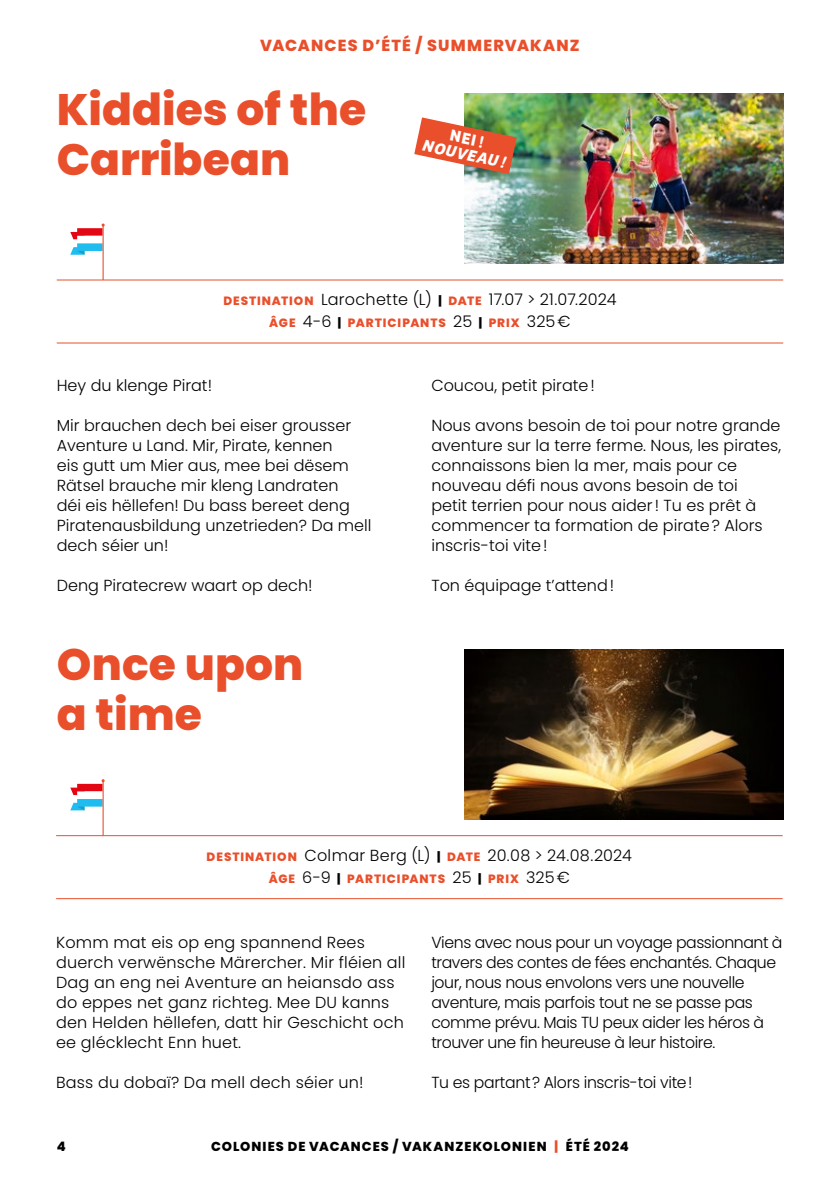
<style>
.page{position:relative;width:840px;height:1191px;background:#fff}
.page>*{position:absolute;margin:0;border:0;box-sizing:border-box;transform-origin:0 0}
.t1{font:800 44px/50px "Poppins";color:#e94f2b}
.t2{font:italic 700 16.6px "Bree";color:#fff}
.t3{font:700 16.6px "Bree";color:#fff}
.t4{font:300 16px/20px "Poppins";color:#000}
.t5{font:300 16px/20px "Poppins";letter-spacing:-.025em;color:#000}
.t6{font:300 16px "Poppins";letter-spacing:.02em;color:#000}
.t7{font:300 16px "Poppins";letter-spacing:-.02em;color:#000}
.t8{font:800 16px "Poppins";letter-spacing:.07em;color:#e94f2b}
.t9{font:800 13px "Poppins";letter-spacing:.08em;color:#000}
.t10{font:800 12px "Poppins";letter-spacing:.075em;color:#e94f2b}
.s1{font-weight:800;font-size:12px;color:#e94f2b}
.s2{font-weight:800;font-size:12px}
.s3{font-weight:300;font-size:16px;color:#000}
.s4{color:#000}
.s5{color:#e94f2b}
</style>
<div class="page">
<hr style="left:57px;top:280px;width:725px;height:1px;background:#e94f2b">
<hr style="left:57px;top:343px;width:725px;height:1px;background:#e94f2b">
<hr style="left:102px;top:225px;width:2px;height:55px;background:#e94f2b">
<svg style="left:70px;top:223px;width:35px;height:32px"></svg>
<img style="left:464px;top:94px;width:318px;height:170px">
<img style="left:414px;top:117px;width:102px;height:57px">
<hr style="left:56px;top:835px;width:726px;height:1px;background:#e94f2b">
<hr style="left:56px;top:898px;width:726px;height:1px;background:#e94f2b">
<img style="left:464px;top:649px;width:318px;height:170px">
<hr style="left:102px;top:781px;width:2px;height:54px;background:#e94f2b">
<svg style="left:70px;top:779px;width:35px;height:31px"></svg>
<p class="t8" style="left:260px;top:36px;width:321px">VACANCES D’ÉTÉ / SUMMERVAKANZ</p>
<h1 class="t1" style="left:57px;top:84px;width:311px">Kiddies of the<br>Carribean</h1>
<p class="t3" style="left:452px;top:125px;width:35px;rotate:12deg">NEI !</p>
<p class="t2" style="left:424px;top:135px;width:86px;rotate:12deg">NOUVEAU!</p>
<p class="t4" style="left:223px;top:289px;width:394px"><span class="s1">DESTINATION</span> Larochette (L) <span class="s2">|</span> <span class="s1">DATE</span> 17.07 &gt; 21.07.2024</p>
<p class="t10" style="left:269px;top:316px;width:303px">ÂGE <span class="s3">4-6</span> <span class="s4">|</span> PARTICIPANTS <span class="s3">25</span> <span class="s4">|</span> PRIX <span class="s3">325€</span></p>
<p class="t4" style="left:57px;top:375px;width:157px">Hey du klenge Pirat!</p>
<p class="t4" style="left:57px;top:415px;width:316px">Mir brauchen dech bei eiser grousser Aventure u Land. Mir, Pirate, kennen<br>eis gutt um Mier aus, mee bei dësem Rätsel brauche mir kleng Landraten<br>déi eis hëllefen! Du bass bereet deng Piratenausbildung unzetrieden? Da mell dech séier un!</p>
<p class="t4" style="left:57px;top:575px;width:257px">Deng Piratecrew waart op dech!</p>
<h1 class="t1" style="left:57px;top:640px;width:248px">Once upon a time</h1>
<p class="t4" style="left:431px;top:375px;width:165px">Coucou, petit pirate!</p>
<p class="t4" style="left:431px;top:415px;width:351px">Nous avons besoin de toi pour notre grande aventure sur la terre ferme. Nous, les pirates, connaissons bien la mer, mais pour ce nouveau défi nous avons besoin de toi<br>petit terrien pour nous aider! Tu es prêt à commencer ta formation de pirate? Alors inscris-toi vite!</p>
<p class="t4" style="left:431px;top:575px;width:184px">Ton équipage t’attend!</p>
<p class="t6" style="left:206px;top:846px;width:426px"><span class="s1">DESTINATION</span> Colmar Berg (L) <span class="s2">|</span> <span class="s1">DATE</span> 20.08 &gt; 24.08.2024</p>
<p class="t10" style="left:268px;top:871px;width:302px">ÂGE <span class="s3">6-9</span> <span class="s4">|</span> PARTICIPANTS <span class="s3">25</span> <span class="s4">|</span> PRIX <span class="s3">325€</span></p>
<p class="t4" style="left:56px;top:932px;width:350px">Komm mat eis op eng spannend Rees duerch verwënsche Märercher. Mir fléien all Dag an eng nei Aventure an heiansdo ass do eppes net ganz richteg. Mee DU kanns den Helden hëllefen, datt hir Geschicht och ee glécklecht Enn huet.</p>
<p class="t4" style="left:56px;top:1072px;width:309px">Bass du dobaï? Da mell dech séier un!</p>
<p class="t5" style="left:431px;top:932px;width:352px">Viens avec nous pour un voyage passionnant à travers des contes de fées enchantés. Chaque jour, nous nous envolons vers une nouvelle aventure, mais parfois tout ne se passe pas comme prévu. Mais TU peux aider les héros à trouver une fin heureuse à leur histoire.</p>
<p class="t7" style="left:431px;top:1072px;width:262px">Tu es partant? Alors inscris-toi vite!</p>
<p class="t9" style="left:57px;top:1139px;width:10px">4</p>
<p class="t9" style="left:211px;top:1139px;width:419px">COLONIES DE VACANCES / VAKANZEKOLONIEN <span class="s5">|</span> ÉTÉ 2024</p>
</div>
